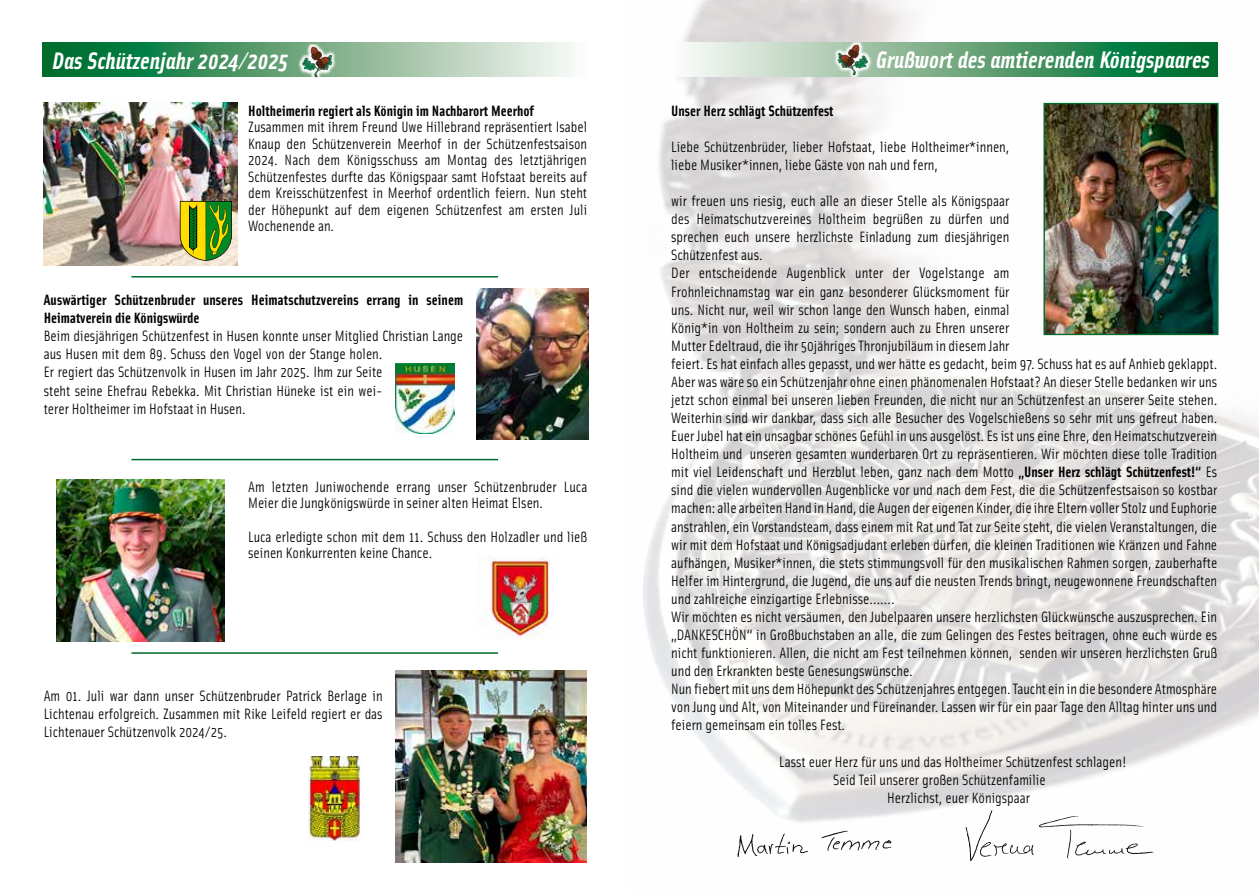
<style>
.page{position:relative;width:1259px;height:893px;background:#fff}
.page>*{position:absolute;margin:0;border:0;box-sizing:border-box;transform-origin:0 0}
.t1{font:italic 700 24px "Solex OT";color:#fff}
.t2{font:15px/18.1px "Solex OT";color:#000}
.t3{font:700 15px/18px "Solex OT";color:#000}
.s1{font-weight:700}
</style>
<div class="page">
<img style="left:643px;top:0;width:616px;height:862px">
<img style="left:1045px;top:105px;width:171px;height:228px">
<div style="left:1043px;top:103px;width:175px;height:232px;border:1px solid #006b2d"></div>
<svg style="left:671px;top:43px;width:546px;height:34px;background:#70ac87"></svg>
<svg style="left:834px;top:43px;width:38px;height:34px"></svg>
<svg style="left:849px;top:44px;width:9px;height:7px"></svg>
<svg style="left:42px;top:43px;width:528px;height:34px;background:#6dab84"></svg>
<svg style="left:298px;top:45px;width:37px;height:33px"></svg>
<img style="left:44px;top:103px;width:193px;height:162px">
<img style="left:477px;top:288px;width:111px;height:151px">
<hr style="left:131px;top:276px;width:367px;height:2px;background:#006b2d">
<img style="left:395px;top:364px;width:59px;height:70px">
<svg style="left:180px;top:201px;width:52px;height:60px;background:#7da121"></svg>
<svg style="left:763px;top:720px;width:2px;height:6px"></svg>
<svg style="left:965px;top:810px;width:189px;height:51px"></svg>
<svg style="left:732px;top:829px;width:76px;height:28px"></svg>
<svg style="left:821px;top:828px;width:70px;height:28px"></svg>
<img style="left:56px;top:479px;width:169px;height:162px">
<hr style="left:131px;top:652px;width:367px;height:2px;background:#006b2d">
<hr style="left:131px;top:459px;width:367px;height:1px;background:#006b2d">
<img style="left:395px;top:671px;width:192px;height:191px">
<img style="left:308px;top:757px;width:53px;height:84px">
<img style="left:478px;top:557px;width:71px;height:83px">
<h1 class="t1" style="left:52px;top:45px;width:237px">Das Schützenjahr 2024/2025</h1>
<h1 class="t1" style="left:876px;top:44px;width:335px">Grußwort des amtierenden Königspaares</h1>
<p class="t3" style="left:248px;top:101px;width:287px">Holtheimerin regiert als Königin im Nachbarort Meerhof</p>
<p class="t2" style="left:248px;top:118px;width:340px;line-height:16.5px;text-align:justify">Zusammen mit ihrem Freund Uwe Hillebrand repräsentiert Isabel Knaup den Schützenverein Meerhof in der Schützenfestsaison 2024. Nach dem Königsschuss am Montag des letztjährigen Schützenfestes durfte das Königspaar samt Hofstaat bereits auf dem Kreisschützenfest in Meerhof ordentlich feiern. Nun steht der Höhepunkt auf dem eigenen Schützenfest am ersten Juli Wochenende an.</p>
<p class="t3" style="left:671px;top:101px;width:164px">Unser Herz schlägt Schützenfest</p>
<p class="t2" style="left:671px;top:137px;width:340px">Liebe Schützenbrüder, lieber Hofstaat, liebe Holtheimer*innen, liebe Musiker*innen, liebe Gäste von nah und fern,</p>
<p class="t2" style="left:671px;top:191px;width:547px">wir freuen uns riesig, euch alle an dieser Stelle als Königspaar<br>des Heimatschutzvereines Holtheim begrüßen zu dürfen und<br>sprechen euch unsere herzlichste Einladung zum diesjährigen<br>Schützenfest aus.<br>Der entscheidende Augenblick unter der Vogelstange am<br>Frohnleichnamstag war ein ganz besonderer Glücksmoment für<br>uns. Nicht nur, weil wir schon lange den Wunsch haben, einmal<br>König*in von Holtheim zu sein; sondern auch zu Ehren unserer<br>Mutter Edeltraud, die ihr 50jähriges Thronjubiläum in diesem Jahr<br>feiert. Es hat einfach alles gepasst, und wer hätte es gedacht, beim 97. Schuss hat es auf Anhieb geklappt.<br>Aber was wäre so ein Schützenjahr ohne einen phänomenalen Hofstaat? An dieser Stelle bedanken wir uns jetzt schon einmal bei unseren lieben Freunden, die nicht nur an Schützenfest an unserer Seite stehen.<br>Weiterhin sind wir dankbar, dass sich alle Besucher des Vogelschießens so sehr mit uns gefreut haben.<br>Euer Jubel hat ein unsagbar schönes Gefühl in uns ausgelöst. Es ist uns eine Ehre, den Heimatschutzverein Holtheim und unseren gesamten wunderbaren Ort zu repräsentieren. Wir möchten diese tolle Tradition mit viel Leidenschaft und Herzblut leben, ganz nach dem Motto <span class="s1">„Unser Herz schlägt Schützenfest!“</span> Es sind die vielen wundervollen Augenblicke vor und nach dem Fest, die die Schützenfestsaison so kostbar machen: alle arbeiten Hand in Hand, die Augen der eigenen Kinder, die ihre Eltern voller Stolz und Euphorie anstrahlen, ein Vorstandsteam, dass einem mit Rat und Tat zur Seite steht, die vielen Veranstaltungen, die wir mit dem Hofstaat und Königsadjudant erleben dürfen, die kleinen Traditionen wie Kränzen und Fahne aufhängen, Musiker*innen, die stets stimmungsvoll für den musikalischen Rahmen sorgen, zauberhafte Helfer im Hintergrund, die Jugend, die uns auf die neusten Trends bringt, neugewonnene Freundschaften und zahlreiche einzigartige Erlebnisse…….<br>Wir möchten es nicht versäumen, den Jubelpaaren unsere herzlichsten Glückwünsche auszusprechen. Ein „DANKESCHÖN“ in Großbuchstaben an alle, die zum Gelingen des Festes beitragen, ohne euch würde es nicht funktionieren. Allen, die nicht am Fest teilnehmen können, senden wir unseren herzlichsten Gruß und den Erkrankten beste Genesungswünsche.<br>Nun fiebert mit uns dem Höhepunkt des Schützenjahres entgegen. Taucht ein in die besondere Atmosphäre von Jung und Alt, von Miteinander und Füreinander. Lassen wir für ein paar Tage den Alltag hinter uns und feiern gemeinsam ein tolles Fest.</p>
<p class="t2" style="left:779px;top:752px;width:349px">Lasst euer Herz für uns und das Holtheimer Schützenfest schlagen!</p>
<p class="t2" style="left:833px;top:770px;width:214px">Seid Teil unserer großen Schützenfamilie</p>
<p class="t2" style="left:887px;top:788px;width:144px">Herzlichst, euer Königspaar</p>
<p class="t3" style="left:44px;top:290px;width:421px">Auswärtiger Schützenbruder unseres Heimatschutzvereins errang in seinem<br>Heimatverein die Königswürde</p>
<p class="t2" style="left:44px;top:326px;width:421px">Beim diesjährigen Schützenfest in Husen konnte unser Mitglied Christian Lange aus Husen mit dem 89. Schuss den Vogel von der Stange holen.<br>Er regiert das Schützenvolk in Husen im Jahr 2025. Ihm zur Seite<br>steht seine Ehefrau Rebekka. Mit Christian Hüneke ist ein wei-<br>terer Holtheimer im Hofstaat in Husen.</p>
<p class="t2" style="left:248px;top:478px;width:341px;line-height:16.5px">Am letzten Juniwochende errang unser Schützenbruder Luca<br>Meier die Jungkönigswürde in seiner alten Heimat Elsen.</p>
<p class="t2" style="left:248px;top:527px;width:340px;line-height:16.5px">Luca erledigte schon mit dem 11. Schuss den Holzadler und ließ seinen Konkurrenten keine Chance.</p>
<p class="t2" style="left:44px;top:686px;width:340px;text-align:justify">Am 01. Juli war dann unser Schützenbruder Patrick Berlage in Lichtenau erfolgreich. Zusammen mit Rike Leifeld regiert er das Lichtenauer Schützenvolk 2024/25.</p>
</div>
